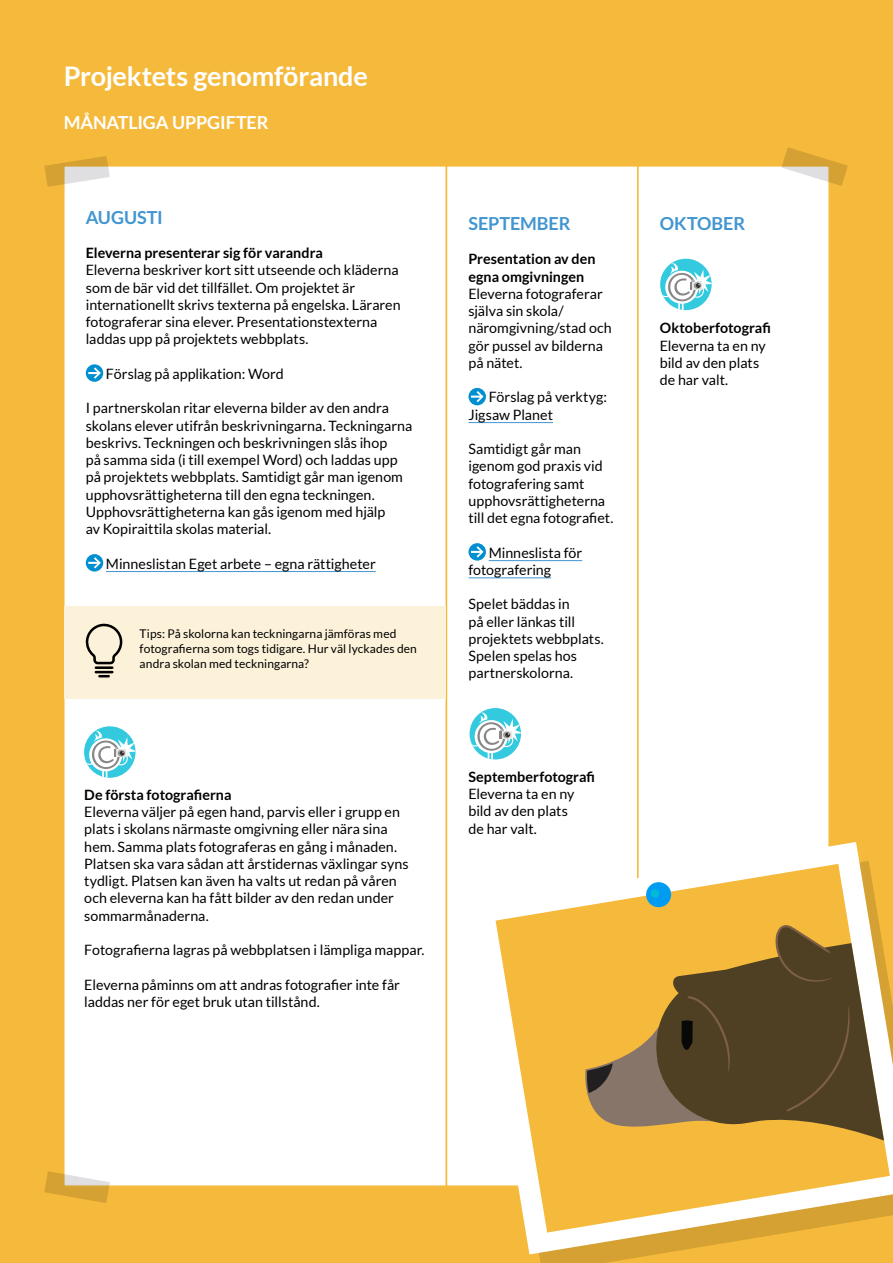
<style>
.page{position:relative;width:893px;height:1263px;background:#f5ba3b}
.page>*{position:absolute;margin:0;border:0;box-sizing:border-box;transform-origin:0 0}
.t1{font:700 27px "Lato";letter-spacing:-.01em;color:#fff}
.t2{font:700 18px "Lato";color:#4195d1}
.t3{font:700 18px "Lato";letter-spacing:-.005em;color:#fff}
.t4{font:14.25px/17.2px "Lato";color:#000}
.t5{font:700 14.25px/17.2px "Lato";color:#000}
.t6{font:12px/15px "Lato";letter-spacing:.005em;color:#000}
</style>
<div class="page">
<div style="left:64px;top:166px;width:382px;height:1020px;background:#fff"></div>
<hr style="left:106px;top:571px;width:270px;height:1px;background:#4195d1">
<svg style="left:86px;top:364px;width:17px;height:18px"></svg>
<svg style="left:88px;top:367px;width:13px;height:12px"></svg>
<div style="left:86px;top:554px;width:17px;height:17px;background:#008fd1;border-radius:50%"></div>
<svg style="left:88px;top:557px;width:13px;height:11px"></svg>
<div style="left:446px;top:166px;width:192px;height:1020px;background:#fff"></div>
<hr style="left:468px;top:422px;width:85px;height:1px;background:#4195d1">
<hr style="left:489px;top:560px;width:93px;height:1px;background:#4195d1">
<hr style="left:468px;top:577px;width:83px;height:1px;background:#4195d1">
<svg style="left:468px;top:388px;width:18px;height:17px"></svg>
<svg style="left:471px;top:391px;width:12px;height:11px"></svg>
<svg style="left:468px;top:543px;width:18px;height:18px"></svg>
<svg style="left:471px;top:546px;width:12px;height:11px"></svg>
<div style="left:446px;top:165px;width:193px;height:1022px;border:2px solid #f5ba3b"></div>
<div style="left:638px;top:166px;width:191px;height:1020px;background:#fff"></div>
<div style="left:637px;top:165px;width:193px;height:1022px;border:2px solid #f5ba3b"></div>
<svg style="left:44px;top:1171px;width:66px;height:32px"></svg>
<svg style="left:781px;top:147px;width:67px;height:39px"></svg>
<svg style="left:44px;top:156px;width:66px;height:31px"></svg>
<div style="left:65px;top:606px;width:381px;height:93px;background:#fcf2d9"></div>
<svg style="left:85px;top:624px;width:38px;height:53px"></svg>
<svg style="left:84px;top:726px;width:52px;height:52px"></svg>
<svg style="left:84px;top:730px;width:52px;height:48px"></svg>
<div style="left:470px;top:708px;width:51px;height:51px;background:#33c9de;border-radius:50%"></div>
<svg style="left:470px;top:712px;width:51px;height:47px"></svg>
<div style="left:660px;top:259px;width:52px;height:51px;background:#33c9de;border-radius:50%"></div>
<svg style="left:660px;top:263px;width:52px;height:47px"></svg>
<svg style="left:529px;top:1254px;width:128px;height:9px"></svg>
<svg style="left:472px;top:842px;width:421px;height:412px"></svg>
<svg style="left:496px;top:864px;width:394px;height:368px;fill:#f5ba3b"></svg>
<svg style="left:651px;top:931px;width:234px;height:266px;background:#b89448"></svg>
<div style="left:784px;top:1006px;width:66px;height:106px;background:#4f4024"></div>
<svg style="left:776px;top:925px;width:57px;height:58px;background:#72592b"></svg>
<svg style="left:582px;top:970px;width:151px;height:165px;background:#99783b"></svg>
<div style="left:646px;top:882px;width:25px;height:25px;background:#009cf2;border-radius:50%"></div>
<div style="left:651px;top:889px;width:8px;height:8px;background:#00bad6;border-radius:50%"></div>
<h1 class="t1" style="left:64px;top:60px;width:306px">Projektets genomförande</h1>
<p class="t3" style="left:64px;top:112px;width:206px">MÅNATLIGA UPPGIFTER</p>
<p class="t2" style="left:86px;top:207px;width:79px">AUGUSTI</p>
<p class="t5" style="left:86px;top:244px;width:239px">Eleverna presenterar sig för varandra</p>
<p class="t4" style="left:86px;top:261px;width:316px">Eleverna beskriver kort sitt utseende och kläderna som de bär vid det tillfället. Om projektet är internationellt skrivs texterna på engelska. Läraren fotograferar sina elever. Presentationstexterna laddas upp på projektets webbplats.</p>
<p class="t4" style="left:106px;top:365px;width:179px">Förslag på applikation: Word</p>
<p class="t4" style="left:86px;top:399px;width:328px">I partnerskolan ritar eleverna bilder av den andra skolans elever utifrån beskrivningarna. Teckningarna beskrivs. Teckningen och beskrivningen slås ihop<br>på samma sida (i till exempel Word) och laddas upp på projektets webbplats. Samtidigt går man igenom upphovsrättigheterna till den egna teckningen.<br>Upphovsrättigheterna kan gås igenom med hjälp<br>av Kopiraittila skolas material.</p>
<p class="t4" style="left:106px;top:555px;width:271px">Minneslistan Eget arbete – egna rättigheter</p>
<p class="t6" style="left:140px;top:626px;width:279px">Tips: På skolorna kan teckningarna jämföras med fotografierna som togs tidigare. Hur väl lyckades den andra skolan med teckningarna?</p>
<p class="t5" style="left:84px;top:786px;width:149px">De första fotografierna</p>
<p class="t4" style="left:84px;top:803px;width:326px">Eleverna väljer på egen hand, parvis eller i grupp en plats i skolans närmaste omgivning eller nära sina hem. Samma plats fotograferas en gång i månaden.<br>Platsen ska vara sådan att årstidernas växlingar syns tydligt. Platsen kan även ha valts ut redan på våren och eleverna kan ha fått bilder av den redan under sommarmånaderna.</p>
<p class="t4" style="left:84px;top:941px;width:342px">Fotografierna lagras på webbplatsen i lämpliga mappar.</p>
<p class="t4" style="left:84px;top:976px;width:317px">Eleverna påminns om att andras fotografier inte får laddas ner för eget bruk utan tillstånd.</p>
<p class="t2" style="left:468px;top:213px;width:103px">SEPTEMBER</p>
<p class="t5" style="left:468px;top:250px;width:129px">Presentation av den egna omgivningen</p>
<p class="t4" style="left:468px;top:285px;width:145px">Eleverna fotograferar själva sin skola/ näromgivning/stad och gör pussel av bilderna på nätet.</p>
<p class="t4" style="left:468px;top:388px;width:140px;text-indent:20px">Förslag på verktyg:<br>Jigsaw Planet</p>
<p class="t4" style="left:468px;top:440px;width:147px">Samtidigt går man igenom god praxis vid fotografering samt upphovsrättigheterna till det egna fotografiet.</p>
<p class="t4" style="left:468px;top:544px;width:115px;text-indent:20px">Minneslista för fotografering</p>
<p class="t4" style="left:468px;top:595px;width:137px">Spelet bäddas in<br>på eller länkas till projektets webbplats.<br>Spelen spelas hos partnerskolorna.</p>
<p class="t5" style="left:468px;top:768px;width:128px">Septemberfotografi</p>
<p class="t4" style="left:468px;top:785px;width:107px">Eleverna ta en ny bild av den plats de har valt.</p>
<p class="t2" style="left:660px;top:213px;width:87px">OKTOBER</p>
<p class="t5" style="left:660px;top:319px;width:113px">Oktoberfotografi</p>
<p class="t4" style="left:660px;top:337px;width:107px">Eleverna ta en ny bild av den plats de har valt.</p>
</div>
